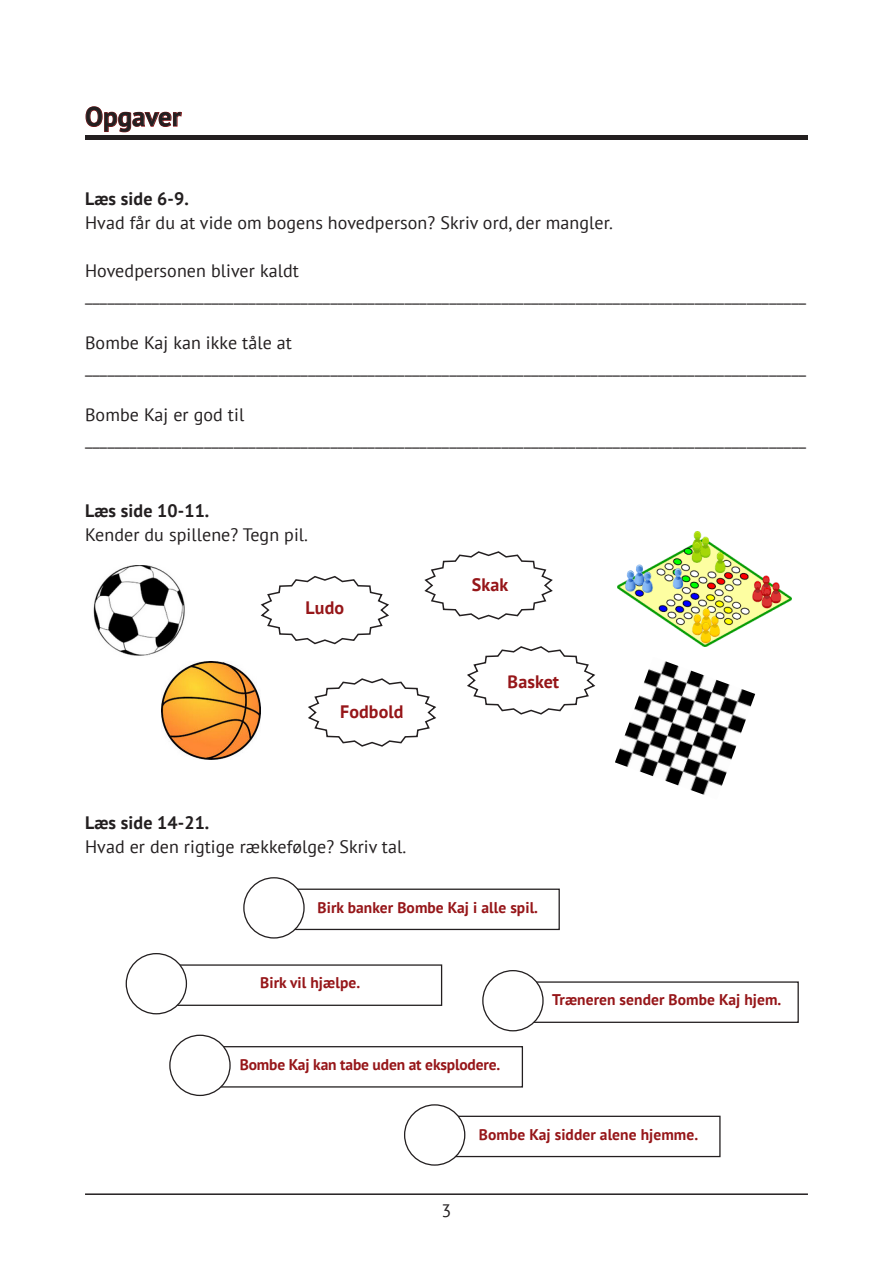
<style>
.page{position:relative;width:893px;height:1263px;background:#fff}
.page>*{position:absolute;margin:0;border:0;box-sizing:border-box;transform-origin:0 0}
.t1{font:700 27px "PT Sans";color:#231f20}
.Brødtekst{font:18px "PT Sans";letter-spacing:.005em;color:#231f20}
.Brødtekst-2{font:700 18px "PT Sans";letter-spacing:.005em;color:#231f20}
.Ord_i_kasse{font:700 18px "PT Sans";letter-spacing:.005em;color:#961619}
.Mellemrubrik{font:700 18px "PT Sans";letter-spacing:.005em;color:#231f20}
.Ord_i_kasse-2{font:700 15.45px "PT Sans";letter-spacing:.005em;color:#961619}
</style>
<div class="page">
<hr style="left:85px;top:1193px;width:723px;height:2px;background:#231f20">
<hr style="left:85px;top:136px;width:723px;height:4px;background:#231f20">
<svg style="left:85px;top:106px;width:97px;height:27px"></svg>
<div style="left:289px;top:888px;width:271px;height:42px;border:1px solid #231f20"></div>
<div style="left:244px;top:878px;width:60px;height:60px;background:#fff;border-radius:50%"></div>
<div style="left:243px;top:877px;width:62px;height:61px;border:1px solid #231f20;border-radius:50%"></div>
<div style="left:171px;top:964px;width:271px;height:42px;border:1px solid #231f20"></div>
<div style="left:126px;top:954px;width:60px;height:60px;background:#fff;border-radius:50%"></div>
<div style="left:126px;top:953px;width:61px;height:61px;border:1px solid #231f20;border-radius:50%"></div>
<div style="left:528px;top:981px;width:271px;height:42px;border:1px solid #231f20"></div>
<div style="left:483px;top:971px;width:60px;height:60px;background:#fff;border-radius:50%"></div>
<div style="left:482px;top:970px;width:62px;height:61px;border:1px solid #231f20;border-radius:50%"></div>
<div style="left:215px;top:1046px;width:308px;height:41px;border:1px solid #231f20"></div>
<div style="left:170px;top:1035px;width:60px;height:60px;background:#fff;border-radius:50%"></div>
<div style="left:169px;top:1035px;width:62px;height:61px;border:1px solid #231f20;border-radius:50%"></div>
<div style="left:449px;top:1116px;width:272px;height:41px;border:1px solid #231f20"></div>
<div style="left:405px;top:1105px;width:60px;height:60px;background:#fff;border-radius:50%"></div>
<div style="left:404px;top:1104px;width:61px;height:62px;border:1px solid #231f20;border-radius:50%"></div>
<img style="left:162px;top:661px;width:99px;height:99px">
<img style="left:93px;top:565px;width:92px;height:91px">
<img style="left:617px;top:532px;width:175px;height:115px">
<img style="left:615px;top:661px;width:140px;height:134px">
<svg style="left:424px;top:551px;width:129px;height:69px"></svg>
<svg style="left:467px;top:646px;width:129px;height:69px"></svg>
<svg style="left:260px;top:576px;width:129px;height:69px"></svg>
<svg style="left:308px;top:678px;width:128px;height:69px"></svg>
<h1 class="t1" style="left:85px;top:99px;width:98px">Opgaver</h1>
<p class="Brødtekst-2" style="left:85px;top:187px;width:105px">Læs side 6-9.</p>
<p class="Brødtekst" style="left:85px;top:211px;width:529px">Hvad får du at vide om bogens hovedperson? Skriv ord, der mangler.</p>
<p class="Brødtekst" style="left:85px;top:259px;width:215px">Hovedpersonen bliver kaldt</p>
<p class="Brødtekst" style="left:85px;top:283px;width:723px">_________________________________________________________________________________________________</p>
<p class="Brødtekst" style="left:85px;top:331px;width:208px">Bombe Kaj kan ikke tåle at</p>
<p class="Brødtekst" style="left:85px;top:355px;width:723px">_________________________________________________________________________________________________</p>
<p class="Brødtekst" style="left:85px;top:403px;width:161px">Bombe Kaj er god til</p>
<p class="Brødtekst" style="left:85px;top:427px;width:723px">_________________________________________________________________________________________________</p>
<p class="Mellemrubrik" style="left:85px;top:499px;width:126px">Læs side 10-11.</p>
<p class="Brødtekst" style="left:85px;top:523px;width:225px">Kender du spillene? Tegn pil.</p>
<p class="Ord_i_kasse" style="left:306px;top:596px;width:40px">Ludo</p>
<p class="Ord_i_kasse" style="left:340px;top:699px;width:65px">Fodbold</p>
<p class="Brødtekst-2" style="left:85px;top:811px;width:126px">Læs side 14-21.</p>
<p class="Brødtekst" style="left:85px;top:835px;width:323px">Hvad er den rigtige rækkefølge? Skriv tal.</p>
<p class="Ord_i_kasse" style="left:472px;top:572px;width:38px">Skak</p>
<p class="Ord_i_kasse" style="left:508px;top:669px;width:53px">Basket</p>
<p class="Ord_i_kasse-2" style="left:318px;top:897px;width:222px">Birk banker Bombe Kaj i alle spil.</p>
<p class="Ord_i_kasse-2" style="left:260px;top:973px;width:101px">Birk vil hjælpe.</p>
<p class="Ord_i_kasse-2" style="left:240px;top:1054px;width:262px">Bombe Kaj kan tabe uden at eksplodere.</p>
<p class="Ord_i_kasse-2" style="left:552px;top:990px;width:231px">Træneren sender Bombe Kaj hjem.</p>
<p class="Brødtekst" style="left:442px;top:1199px;width:11px">3</p>
<p class="Ord_i_kasse-2" style="left:479px;top:1124px;width:221px">Bombe Kaj sidder alene hjemme.</p>
</div>
